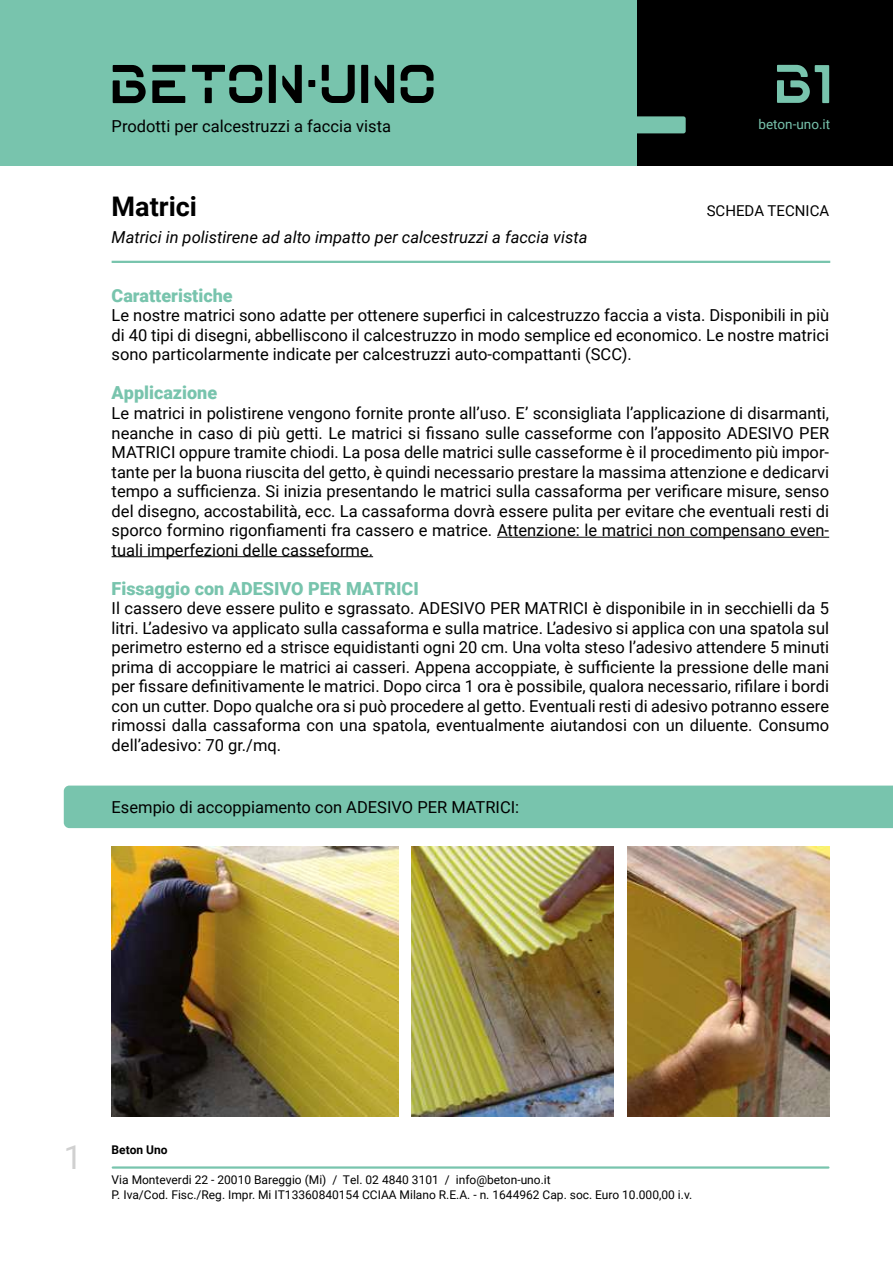
<style>
.page{position:relative;width:893px;height:1263px;background:#fff}
.page>*{position:absolute;margin:0;border:0;box-sizing:border-box;transform-origin:0 0}
.t1{font:33px "Roboto";color:#d0d0d0}
.t2{font:700 27px "Roboto";color:#000}
.t3{font:900 18px "Roboto";color:#78c4ad}
.t4{font:16.5px/19.5px "Roboto";color:#000;text-align:justify}
.t5{font:italic 16.5px "Roboto";color:#000}
.t6{font:15px "Roboto";color:#000}
.t7{font:13.5px "Roboto";color:#78c4ad}
.t8{font:12px/15px "Roboto";color:#000}
.t9{font:700 12px "Roboto";color:#000}
</style>
<div class="page">
<div style="left:0;top:0;width:893px;height:166px;background:#78c4ad"></div>
<div style="left:308px;top:80px;width:7px;height:7px;background:#000"></div>
<div style="left:269px;top:65px;width:7px;height:38px;background:#000"></div>
<svg style="left:282px;top:65px;width:20px;height:38px"></svg>
<div style="left:152px;top:65px;width:33px;height:7px;background:#000"></div>
<svg style="left:152px;top:80px;width:33px;height:23px"></svg>
<svg style="left:192px;top:65px;width:70px;height:16px"></svg>
<svg style="left:229px;top:87px;width:33px;height:16px"></svg>
<svg style="left:401px;top:65px;width:33px;height:16px"></svg>
<svg style="left:401px;top:87px;width:33px;height:16px"></svg>
<svg style="left:322px;top:65px;width:33px;height:38px"></svg>
<div style="left:322px;top:65px;width:7px;height:16px;background:#000"></div>
<div style="left:361px;top:65px;width:7px;height:38px;background:#000"></div>
<div style="left:205px;top:88px;width:7px;height:15px;background:#000"></div>
<svg style="left:375px;top:65px;width:19px;height:38px"></svg>
<svg style="left:113px;top:65px;width:33px;height:38px"></svg>
<hr style="left:497px;top:537px;width:332px;height:1px;background:#000">
<hr style="left:112px;top:556px;width:261px;height:1px;background:#000">
<hr style="left:112px;top:261px;width:718px;height:2px;background:#78c4ad">
<div style="left:638px;top:0;width:255px;height:166px;background:#000"></div>
<svg style="left:777px;top:65px;width:52px;height:38px"></svg>
<svg style="left:637px;top:116px;width:49px;height:17px"></svg>
<div style="left:64px;top:785px;width:829px;height:43px;background:#78c4ad"></div>
<img style="left:112px;top:846px;width:287px;height:270px">
<img style="left:411px;top:846px;width:202px;height:270px">
<img style="left:627px;top:846px;width:202px;height:270px">
<hr style="left:113px;top:1166px;width:715px;height:3px;background:#78c4ad">
<p class="t4" style="left:112px;top:116px;width:281px">Prodotti per calcestruzzi a faccia vista</p>
<p class="t7" style="left:758px;top:115px;width:73px">beton-uno.it</p>
<h2 class="t2" style="left:112px;top:188px;width:87px">Matrici</h2>
<p class="t6" style="left:707px;top:201px;width:124px">SCHEDA TECNICA</p>
<p class="t5" style="left:112px;top:226px;width:477px">Matrici in polistirene ad alto impatto per calcestruzzi a faccia vista</p>
<p class="t3" style="left:112px;top:283px;width:123px">Caratteristiche</p>
<p class="t4" style="left:112px;top:305px;width:719px">Le nostre matrici sono adatte per ottenere superfici in calcestruzzo faccia a vista. Disponibili in più di 40 tipi di disegni, abbelliscono il calcestruzzo in modo semplice ed economico. Le nostre matrici sono particolarmente indicate per calcestruzzi auto-compattanti (SCC).</p>
<p class="t3" style="left:112px;top:380px;width:107px">Applicazione</p>
<p class="t4" style="left:112px;top:403px;width:719px">Le matrici in polistirene vengono fornite pronte all’uso. E’ sconsigliata l’applicazione di disarmanti, neanche in caso di più getti. Le matrici si fissano sulle casseforme con l’apposito ADESIVO PER MATRICI oppure tramite chiodi. La posa delle matrici sulle casseforme è il procedimento più impor&shy;tante per la buona riuscita del getto, è quindi necessario prestare la massima attenzione e dedicarvi tempo a sufficienza. Si inizia presentando le matrici sulla cassaforma per verificare misure, senso del disegno, accostabilità, ecc. La cassaforma dovrà essere pulita per evitare che eventuali resti di sporco formino rigonfiamenti fra cassero e matrice. Attenzione: le matrici non compensano even&shy;tuali imperfezioni delle casseforme.</p>
<p class="t3" style="left:112px;top:575px;width:309px">Fissaggio con ADESIVO PER MATRICI</p>
<p class="t4" style="left:112px;top:598px;width:719px">Il cassero deve essere pulito e sgrassato. ADESIVO PER MATRICI è disponibile in in secchielli da 5 litri. L’adesivo va applicato sulla cassaforma e sulla matrice. L’adesivo si applica con una spatola sul perimetro esterno ed a strisce equidistanti ogni 20 cm. Una volta steso l’adesivo attendere 5 minuti prima di accoppiare le matrici ai casseri. Appena accoppiate, è sufficiente la pressione delle mani per fissare definitivamente le matrici. Dopo circa 1 ora è possibile, qualora necessario, rifilare i bordi con un cutter. Dopo qualche ora si può procedere al getto. Eventuali resti di adesivo potranno essere rimossi dalla cassaforma con una spatola, eventualmente aiutandosi con un diluente. Consumo dell’adesivo: 70 gr./mq.</p>
<p class="t4" style="left:112px;top:796px;width:409px">Esempio di accoppiamento con ADESIVO PER MATRICI:</p>
<h1 class="t1" style="left:64px;top:1134px;width:20px">1</h1>
<p class="t9" style="left:112px;top:1141px;width:58px">Beton Uno</p>
<p class="t8" style="left:112px;top:1171px;width:582px">Via Monteverdi 22 - 20010 Bareggio (Mi) / Tel. 02 4840 3101 / info@beton-uno.it<br>P. Iva/Cod. Fisc./Reg. Impr. Mi IT13360840154 CCIAA Milano R.E.A. - n. 1644962 Cap. soc. Euro 10.000,00 i.v.</p>
</div>
